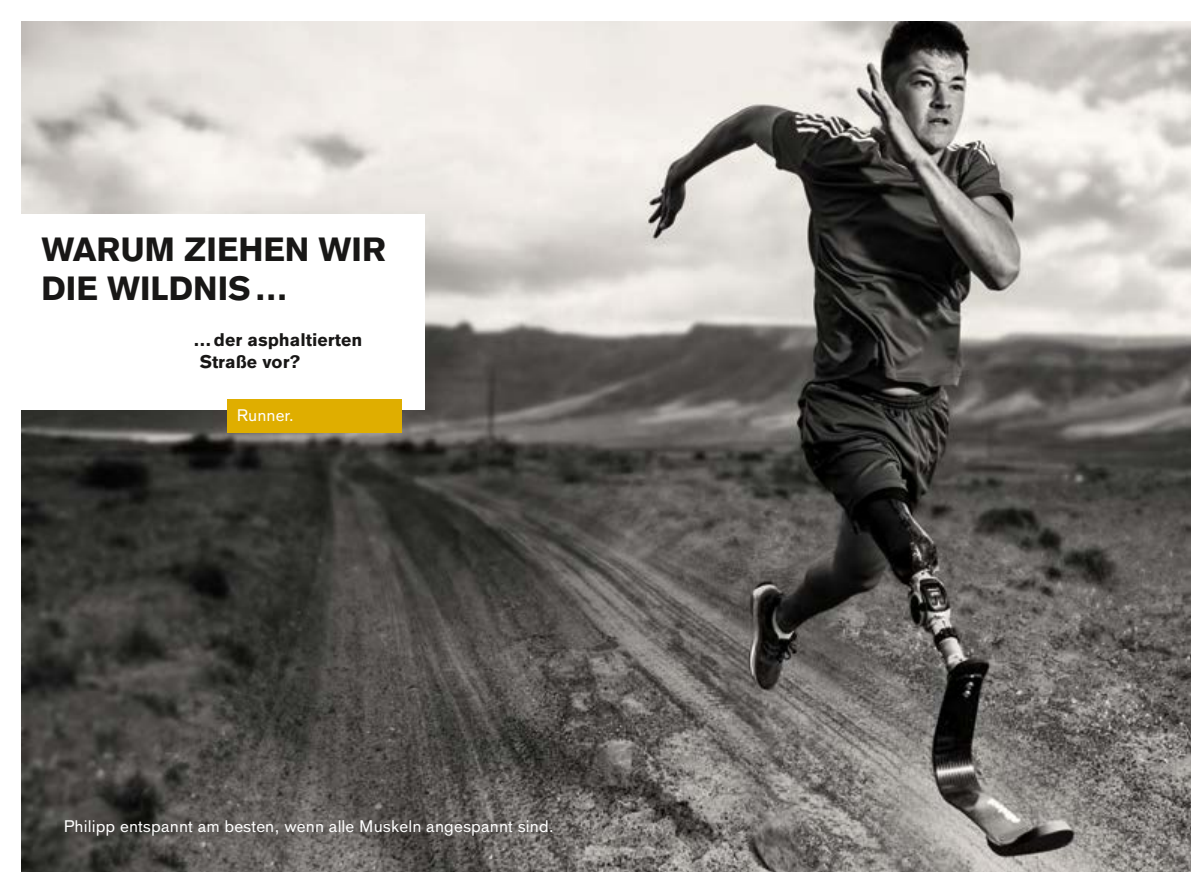
<style>
.page{position:relative;width:1191px;height:893px;background:#fff}
.page>*{position:absolute;margin:0;border:0;box-sizing:border-box;transform-origin:0 0}
.t1{font:700 33px/39px "OBO Sans";color:#181716}
.t2{font:700 18px/21.6px "OBO Sans";color:#181716}
.t3{font:16.5px "OBO Sans";letter-spacing:.005em;color:#fff}
</style>
<div class="page">
<img style="left:21px;top:21px;width:1170px;height:851px">
<div style="left:20px;top:214px;width:404px;height:195px;background:#fff"></div>
<div style="left:227px;top:400px;width:175px;height:33px;background:#dfae00"></div>
<h1 class="t1" style="left:41px;top:231px;width:346px">WARUM ZIEHEN WIR<br>DIE WILDNIS…</h1>
<p class="t2" style="left:200px;top:329px;width:164px;text-indent:-6px">…der asphaltierten<br>Straße vor?</p>
<p class="t3" style="left:237px;top:406px;width:59px">Runner.</p>
<p class="t3" style="left:64px;top:816px;width:492px">Philipp entspannt am besten, wenn alle Muskeln angespannt sind.</p>
</div>
